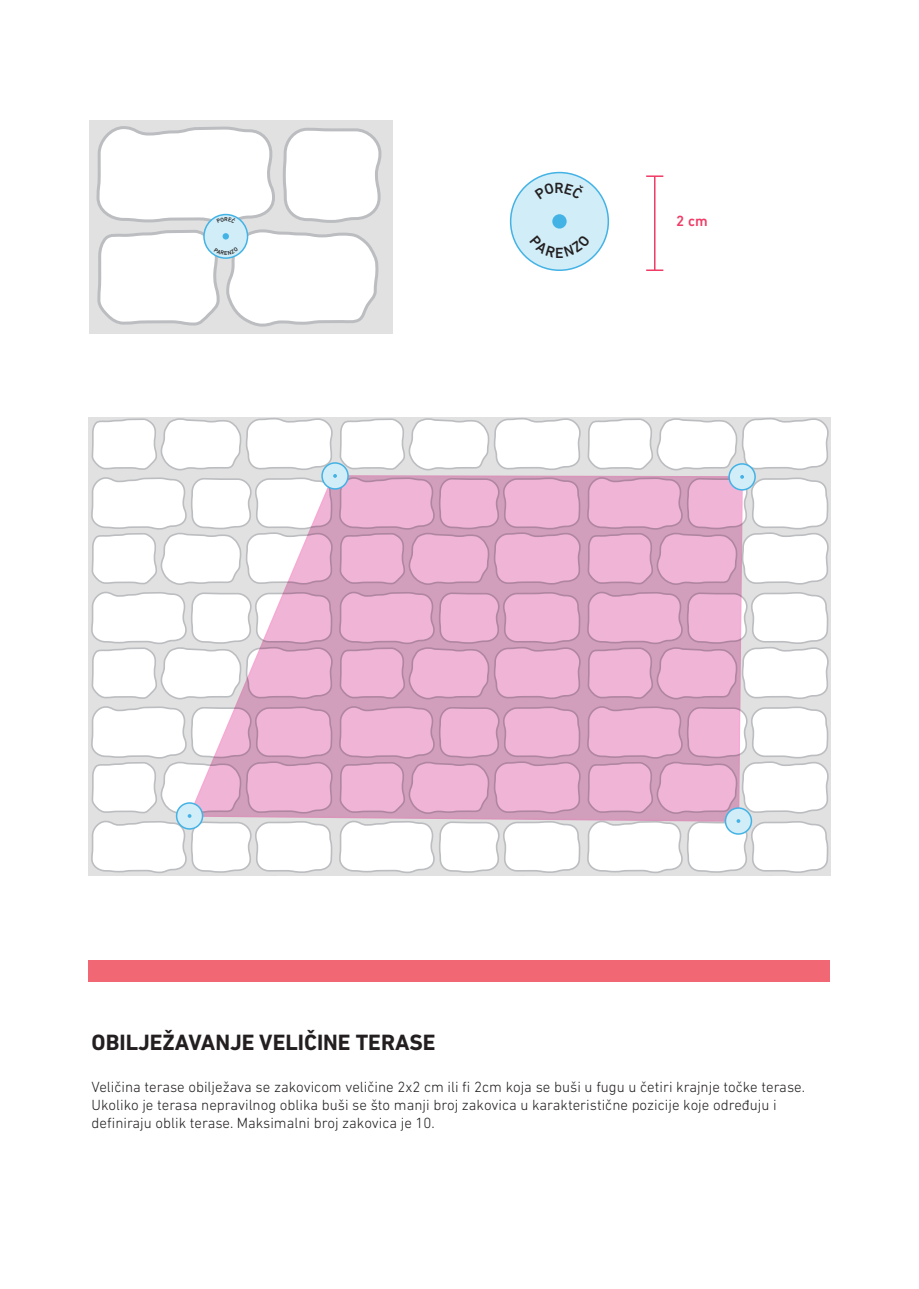
<style>
.page{position:relative;width:919px;height:1289px;background:#fff}
.page>*{position:absolute;margin:0;border:0;box-sizing:border-box;transform-origin:0 0}
.t1{font:700 22.5px "DIN Next LT Pro";color:#231f20}
.t2{font:300 15px/18px "DIN Next LT Pro";color:#231f20}
.t3{font:500 15px "DIN Next LT Pro";color:#ef3b65}
.t4{font:500 15px "DIN Next LT Pro";color:#231f20}
.t5{font:500 5.85px "DIN Next LT Pro";color:#231f20}
</style>
<div class="page">
<svg style="left:89px;top:418px;width:741px;height:457px"></svg>
<div style="left:89px;top:960px;width:741px;height:22px;background:#f16774"></div>
<div style="left:89px;top:121px;width:303px;height:212px;background:#e0e1e0"></div>
<svg style="left:188px;top:475px;width:554px;height:346px"></svg>
<div style="left:322px;top:463px;width:26px;height:26px;background:#d0edf8;border-radius:50%"></div>
<div style="left:321px;top:462px;width:28px;height:27px;border:2px solid #43b2e5;border-radius:50%"></div>
<svg style="left:333px;top:474px;width:4px;height:4px"></svg>
<div style="left:729px;top:464px;width:26px;height:26px;background:#d0edf8;border-radius:50%"></div>
<div style="left:728px;top:463px;width:27px;height:27px;border:2px solid #43b2e5;border-radius:50%"></div>
<svg style="left:740px;top:475px;width:4px;height:4px"></svg>
<div style="left:725px;top:808px;width:26px;height:26px;background:#d0edf8;border-radius:50%"></div>
<div style="left:724px;top:807px;width:28px;height:27px;border:2px solid #43b2e5;border-radius:50%"></div>
<svg style="left:736px;top:819px;width:4px;height:4px"></svg>
<div style="left:176px;top:803px;width:26px;height:26px;background:#d0edf8;border-radius:50%"></div>
<div style="left:176px;top:802px;width:27px;height:27px;border:2px solid #43b2e5;border-radius:50%"></div>
<div style="left:510px;top:172px;width:98px;height:98px;background:#d0edf8;border-radius:50%"></div>
<div style="left:510px;top:172px;width:99px;height:99px;border:2px solid #43b2e5;border-radius:50%"></div>
<div style="left:552px;top:214px;width:14px;height:14px;background:#43b2e5;border-radius:50%"></div>
<svg style="left:646px;top:269px;width:17px;height:2px"></svg>
<svg style="left:646px;top:175px;width:17px;height:2px"></svg>
<hr style="left:654px;top:176px;width:1px;height:94px;background:#ef3b65">
<svg style="left:96px;top:126px;width:286px;height:201px"></svg>
<p class="t5" style="left:224px;top:250px;width:5px">E</p>
<p class="t4" style="left:554px;top:179px;width:11px">R</p>
<p class="t4" style="left:555px;top:244px;width:10px">E</p>
<p class="t3" style="left:676px;top:212px;width:33px">2 cm</p>
<h1 class="t1" style="left:92px;top:1028px;width:345px">OBILJEŽAVANJE VELIČINE TERASE</h1>
<p class="t2" style="left:92px;top:1077px;width:714px">Veličina terase obilježava se zakovicom veličine 2x2 cm ili fi 2cm koja se buši u fugu u četiri krajnje točke terase.<br>Ukoliko je terasa nepravilnog oblika buši se što manji broj zakovica u karakteristične pozicije koje određuju i definiraju oblik terase. Maksimalni broj zakovica je 10.</p>
</div>
